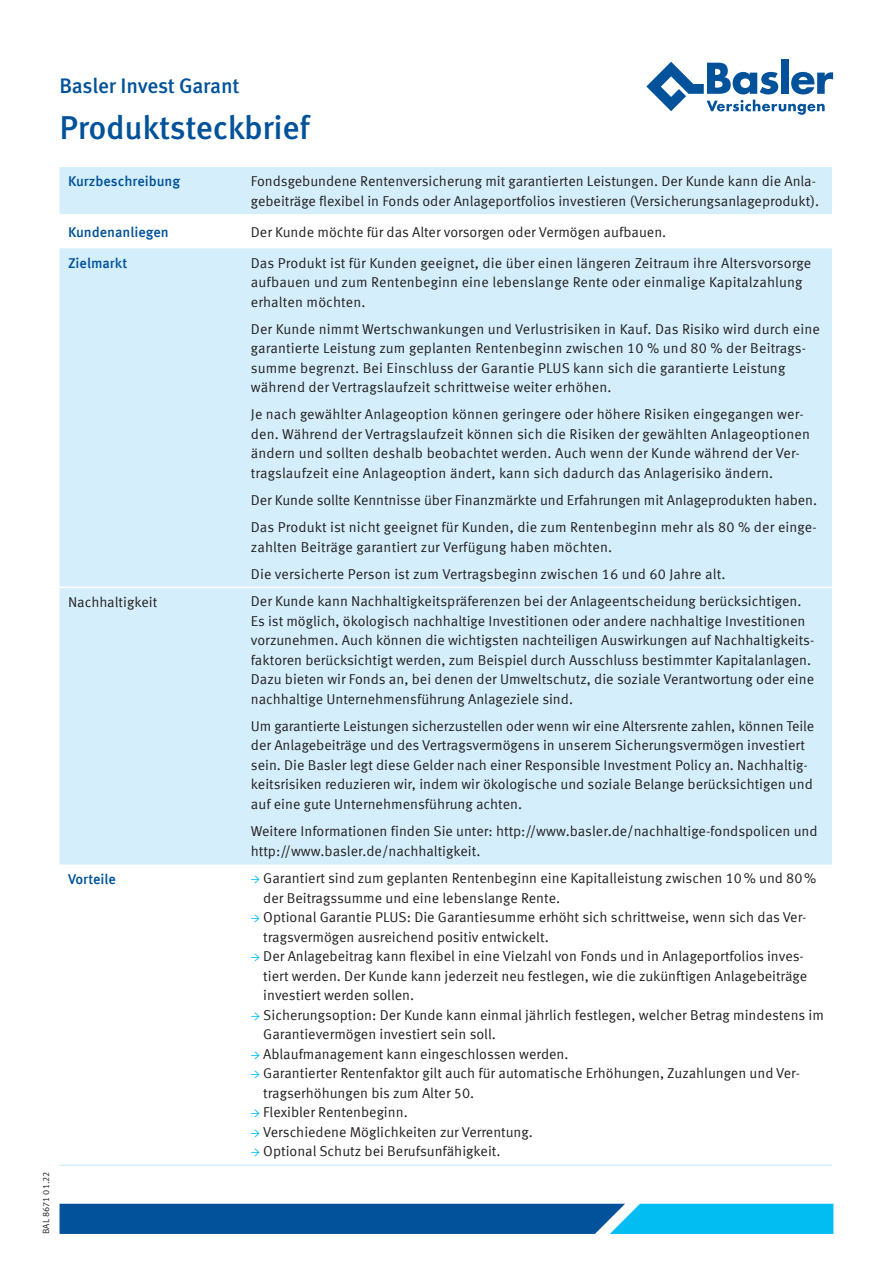
<style>
.page{position:relative;width:893px;height:1263px;background:#fff}
.page>*{position:absolute;margin:0;border:0;box-sizing:border-box;transform-origin:0 0}
._02_Headline{font:500 33px "Meta Pro";letter-spacing:-.015em;color:#01529a}
._01_Titel_Headline{font:500 21px "Meta Pro";letter-spacing:-.015em;color:#01529a}
.t1{font:14.25px/19.5px "Meta Offc Norm";color:#231f20}
.t2{font:500 14.25px "Meta Offc";color:#01529a}
.t3{font:9px "Meta Offc Norm";color:#231f20}
.s1{font-family:"Minion Pro";font-weight:600;color:#01bdf2}
</style>
<div class="page">
<div style="left:781px;top:60px;width:7px;height:34px;background:#01529a"></div>
<svg style="left:646px;top:62px;width:187px;height:53px"></svg>
<svg style="left:60px;top:1204px;width:773px;height:30px;background:#0672b3"></svg>
<div style="left:60px;top:167px;width:772px;height:47px;background:#d4effb"></div>
<div style="left:60px;top:248px;width:772px;height:616px;background:#d4effb"></div>
<hr style="left:60px;top:1164px;width:182px;height:2px;background:#d4effb">
<hr style="left:242px;top:1164px;width:590px;height:2px;background:#d4effb">
<hr style="left:60px;top:587px;width:182px;height:1px;background:#fff">
<hr style="left:242px;top:587px;width:590px;height:1px;background:#fff">
<p class="t3" style="left:41px;top:1234px;width:64px;rotate:-90deg">BAL 8671 01.22</p>
<p class="_01_Titel_Headline" style="left:60px;top:70px;width:182px">Basler Invest Garant</p>
<p class="_02_Headline" style="left:60px;top:102px;width:252px">Produktsteckbrief</p>
<p class="t2" style="left:68px;top:173px;width:114px">Kurzbeschreibung</p>
<p class="t1" style="left:251px;top:172px;width:570px">Fondsgebundene Rentenversicherung mit garantierten Leistungen. Der Kunde kann die Anla&shy;gebeiträge flexibel in Fonds oder Anlageportfolios investieren (Versicherungsanlageprodukt).</p>
<p class="t2" style="left:68px;top:223px;width:102px">Kundenanliegen</p>
<p class="t1" style="left:251px;top:222px;width:417px">Der Kunde möchte für das Alter vorsorgen oder Vermögen aufbauen.</p>
<p class="t2" style="left:68px;top:254px;width:61px">Zielmarkt</p>
<p class="t1" style="left:251px;top:253px;width:562px">Das Produkt ist für Kunden geeignet, die über einen längeren Zeitraum ihre Altersvorsorge aufbauen und zum Rentenbeginn eine lebenslange Rente oder einmalige Kapitalzahlung erhalten möchten.</p>
<p class="t1" style="left:251px;top:319px;width:570px">Der Kunde nimmt Wertschwankungen und Verlustrisiken in Kauf. Das Risiko wird durch eine garantierte Leistung zum geplanten Rentenbeginn zwischen 10 % und 80 % der Beitrags&shy;summe begrenzt. Bei Einschluss der Garantie PLUS kann sich die garantierte Leistung während der Vertragslaufzeit schrittweise weiter erhöhen.</p>
<p class="t1" style="left:251px;top:405px;width:561px">Je nach gewählter Anlageoption können geringere oder höhere Risiken eingegangen wer&shy;den. Während der Vertragslaufzeit können sich die Risiken der gewählten Anlageoptionen ändern und sollten deshalb beobachtet werden. Auch wenn der Kunde während der Ver&shy;tragslaufzeit eine Anlageoption ändert, kann sich dadurch das Anlagerisiko ändern.</p>
<p class="t1" style="left:251px;top:491px;width:568px">Der Kunde sollte Kenntnisse über Finanzmärkte und Erfahrungen mit Anlageprodukten haben.</p>
<p class="t1" style="left:251px;top:518px;width:567px">Das Produkt ist nicht geeignet für Kunden, die zum Rentenbeginn mehr als 80 % der einge&shy;zahlten Beiträge garantiert zur Verfügung haben möchten.</p>
<p class="t1" style="left:251px;top:564px;width:476px">Die versicherte Person ist zum Vertragsbeginn zwischen 16 und 60 Jahre alt.</p>
<p class="t1" style="left:68px;top:592px;width:91px">Nachhaltigkeit</p>
<p class="t1" style="left:251px;top:592px;width:565px">Der Kunde kann Nachhaltigkeitspräferenzen bei der Anlageentscheidung berücksichtigen.<br>Es ist möglich, ökologisch nachhaltige Investitionen oder andere nachhaltige Investitionen vorzunehmen. Auch können die wichtigsten nachteiligen Auswirkungen auf Nachhaltigkeits&shy;faktoren berücksichtigt werden, zum Beispiel durch Ausschluss bestimmter Kapitalanlagen.<br>Dazu bieten wir Fonds an, bei denen der Umweltschutz, die soziale Verantwortung oder eine nachhaltige Unternehmensführung Anlageziele sind.</p>
<p class="t1" style="left:251px;top:716px;width:565px">Um garantierte Leistungen sicherzustellen oder wenn wir eine Altersrente zahlen, können Teile der Anlagebeiträge und des Vertragsvermögens in unserem Sicherungsvermögen investiert sein. Die Basler legt diese Gelder nach einer Responsible Investment Policy an. Nachhaltig&shy;keitsrisiken reduzieren wir, indem wir ökologische und soziale Belange berücksichtigen und auf eine gute Unternehmensführung achten.</p>
<p class="t1" style="left:251px;top:822px;width:568px">Weitere Informationen finden Sie unter: http://www.basler.de/nachhaltige-fondspolicen und http://www.basler.de/nachhaltigkeit.</p>
<p class="t2" style="left:68px;top:870px;width:50px">Vorteile</p>
<p class="t1" style="left:263px;top:869px;width:555px;text-indent:-12px"><span class="s1">→</span> Garantiert sind zum geplanten Rentenbeginn eine Kapitalleistung zwischen 10% und 80% der Beitragssumme und eine lebenslange Rente.</p>
<p class="t1" style="left:263px;top:908px;width:545px;text-indent:-12px"><span class="s1">→</span> Optional Garantie PLUS: Die Garantiesumme erhöht sich schrittweise, wenn sich das Ver&shy;tragsvermögen ausreichend positiv entwickelt.</p>
<p class="t1" style="left:263px;top:947px;width:545px;text-indent:-12px"><span class="s1">→</span> Der Anlagebeitrag kann flexibel in eine Vielzahl von Fonds und in Anlageportfolios inves&shy;tiert werden. Der Kunde kann jederzeit neu festlegen, wie die zukünftigen Anlagebeiträge investiert werden sollen.</p>
<p class="t1" style="left:263px;top:1005px;width:562px;text-indent:-12px"><span class="s1">→</span> Sicherungsoption: Der Kunde kann einmal jährlich festlegen, welcher Betrag mindestens im<br>Garantievermögen investiert sein soll.</p>
<p class="t1" style="left:251px;top:1044px;width:319px"><span class="s1">→</span> Ablaufmanagement kann eingeschlossen werden.</p>
<p class="t1" style="left:263px;top:1064px;width:538px;text-indent:-12px"><span class="s1">→</span> Garantierter Rentenfaktor gilt auch für automatische Erhöhungen, Zuzahlungen und Ver&shy;tragserhöhungen bis zum Alter 50.</p>
<p class="t1" style="left:251px;top:1103px;width:158px"><span class="s1">→</span> Flexibler Rentenbeginn.</p>
<p class="t1" style="left:251px;top:1122px;width:283px"><span class="s1">→</span> Verschiedene Möglichkeiten zur Verrentung.</p>
<p class="t1" style="left:251px;top:1142px;width:251px"><span class="s1">→</span> Optional Schutz bei Berufsunfähigkeit.</p>
</div>
